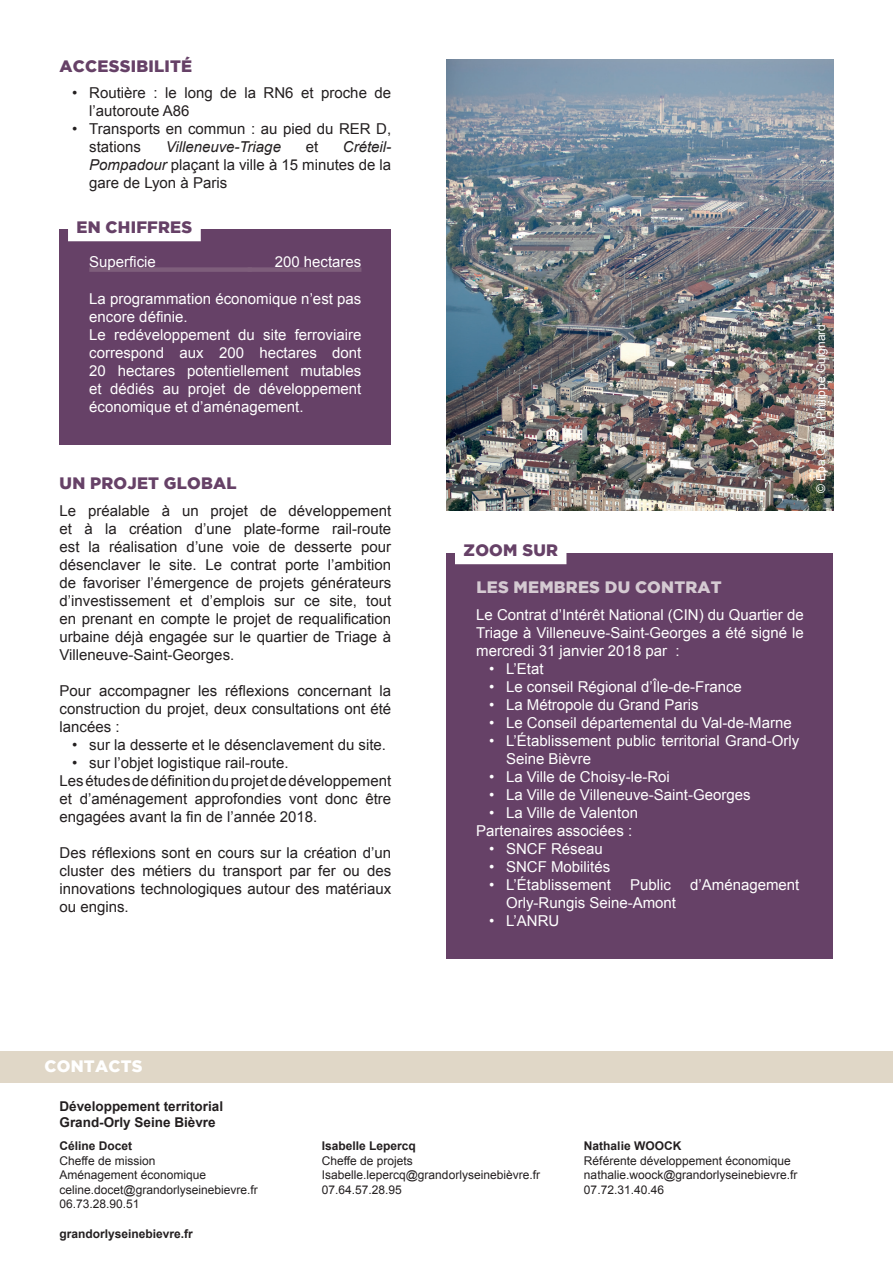
<style>
.page{position:relative;width:893px;height:1263px;background:#fff}
.page>*{position:absolute;margin:0;border:0;box-sizing:border-box;transform-origin:0 0}
.t1{font:900 16.5px "Gotham";letter-spacing:.015em;color:#664167}
.t2{font:900 16.5px "Gotham";letter-spacing:.015em;color:#d5cad2}
.t3{font:900 16.5px "Gotham";letter-spacing:.015em;color:#fff}
.t4{font:15px/18px "Arial";color:#231f20;text-align:justify}
.t5{font:15px/18px "Arial";color:#fff}
.t6{font:italic 15px "Arial";color:#231f20}
.t7{font:700 13.5px/16.2px "Arial";color:#231f20}
.t8{font:12px/14.4px "Arial";color:#231f20}
.t9{font:700 12px "Arial";color:#231f20}
.t10{font:12px "Arial";color:#fff}
.s1{font-style:italic}
</style>
<div class="page">
<div style="left:0;top:1051px;width:893px;height:32px;background:#e0d7c7"></div>
<div style="left:446px;top:553px;width:387px;height:65px;background:#664167"></div>
<div style="left:455px;top:537px;width:111px;height:27px;background:#fff"></div>
<div style="left:446px;top:609px;width:387px;height:80px;background:#664167"></div>
<div style="left:446px;top:681px;width:387px;height:44px;background:#664167"></div>
<div style="left:446px;top:717px;width:387px;height:44px;background:#664167"></div>
<div style="left:446px;top:735px;width:387px;height:62px;background:#664167"></div>
<div style="left:446px;top:789px;width:387px;height:44px;background:#664167"></div>
<div style="left:446px;top:825px;width:387px;height:44px;background:#664167"></div>
<div style="left:446px;top:861px;width:387px;height:44px;background:#664167"></div>
<div style="left:446px;top:879px;width:387px;height:62px;background:#664167"></div>
<div style="left:446px;top:915px;width:387px;height:44px;background:#664167"></div>
<div style="left:60px;top:230px;width:331px;height:66px;background:#664167"></div>
<div style="left:68px;top:214px;width:133px;height:27px;background:#fff"></div>
<div style="left:60px;top:293px;width:331px;height:62px;background:#664167"></div>
<div style="left:60px;top:329px;width:331px;height:116px;background:#664167"></div>
<div style="left:89px;top:267px;width:163px;height:5px;background:#7e5e7b"></div>
<div style="left:248px;top:267px;width:113px;height:5px;background:#7e5e7b"></div>
<img style="left:446px;top:60px;width:387px;height:450px">
<p class="t1" style="left:60px;top:56px;width:134px">ACCESSIBILITÉ</p>
<p class="t4" style="left:89px;top:84px;width:303px;text-indent:-17px">• Routière : le long de la RN6 et proche de l’autoroute A86</p>
<p class="t4" style="left:89px;top:120px;width:303px;text-indent:-17px">• Transports en commun : au pied du RER D, stations</p>
<p class="t4" style="left:89px;top:138px;width:303px;text-indent:254px"><span class="s1">Créteil-Pompadour</span> plaçant la ville à 15 minutes de la gare de Lyon à Paris</p>
<p class="t1" style="left:77px;top:218px;width:117px">EN CHIFFRES</p>
<p class="t5" style="left:89px;top:253px;width:68px">Superficie</p>
<p class="t5" style="left:275px;top:253px;width:88px">200 hectares</p>
<p class="t5" style="left:89px;top:290px;width:274px">La programmation économique n’est pas encore définie.<br>Le redéveloppement du site ferroviaire correspond aux 200 hectares dont 20 hectares potentiellement mutables et dédiés au projet de développement économique et d’aménagement.</p>
<p class="t6" style="left:166px;top:137px;width:117px">Villeneuve-Triage</p>
<p class="t4" style="left:306px;top:138px;width:14px">et</p>
<p class="t1" style="left:60px;top:474px;width:179px">UN PROJET GLOBAL</p>
<p class="t4" style="left:60px;top:502px;width:333px">Le préalable à un projet de développement et à la création d’une plate-forme rail-route est la réalisation d’une voie de desserte pour désenclaver le site. Le contrat porte l’ambition de favoriser l’émergence de projets générateurs d’investissement et d’emplois sur ce site, tout en prenant en compte le projet de requalification urbaine déjà engagée sur le quartier de Triage à Villeneuve-Saint-Georges.</p>
<p class="t4" style="left:60px;top:682px;width:333px">Pour accompagner les réflexions concernant la construction du projet, deux consultations ont été lancées :</p>
<p class="t4" style="left:72px;top:736px;width:315px">• sur la desserte et le désenclavement du site.</p>
<p class="t4" style="left:60px;top:754px;width:333px;text-align:left;text-indent:13px">• sur l’objet logistique rail-route.<br>Les études de définition du projet de développement et d’aménagement approfondies vont donc être engagées avant la fin de l’année 2018.</p>
<p class="t4" style="left:60px;top:844px;width:333px">Des réflexions sont en cours sur la création d’un cluster des métiers du transport par fer ou des innovations technologiques autour des matériaux ou engins.</p>
<p class="t10" style="left:813px;top:493px;width:170px;rotate:-90deg">© Epa Orsa - Philippe Guignard</p>
<p class="t1" style="left:464px;top:541px;width:96px">ZOOM SUR</p>
<p class="t2" style="left:476px;top:578px;width:247px">LES MEMBRES DU CONTRAT</p>
<p class="t5" style="left:476px;top:606px;width:329px;text-align:justify">Le Contrat d’Intérêt National (CIN) du Quartier de Triage à Villeneuve-Saint-Georges a été signé le mercredi 31 janvier 2018 par :</p>
<p class="t5" style="left:489px;top:660px;width:56px">• L’Etat</p>
<p class="t5" style="left:489px;top:678px;width:254px">• Le conseil Régional d’Île-de-France</p>
<p class="t5" style="left:489px;top:696px;width:211px">• La Métropole du Grand Paris</p>
<p class="t5" style="left:489px;top:714px;width:304px">• Le Conseil départemental du Val-de-Marne</p>
<p class="t5" style="left:506px;top:732px;width:295px;text-indent:-17px">• L’Établissement public territorial Grand-Orly<br>Seine Bièvre</p>
<p class="t5" style="left:489px;top:768px;width:182px">• La Ville de Choisy-le-Roi</p>
<p class="t5" style="left:489px;top:786px;width:263px">• La Ville de Villeneuve-Saint-Georges</p>
<p class="t5" style="left:476px;top:804px;width:163px;text-indent:13px">• La Ville de Valenton<br>Partenaires associées :</p>
<p class="t5" style="left:489px;top:840px;width:115px">• SNCF Réseau</p>
<p class="t5" style="left:489px;top:858px;width:123px">• SNCF Mobilités</p>
<p class="t5" style="left:489px;top:876px;width:124px">• L’Établissement</p>
<p class="t5" style="left:630px;top:876px;width:42px">Public</p>
<p class="t5" style="left:690px;top:876px;width:111px">d’Aménagement</p>
<p class="t5" style="left:506px;top:894px;width:172px">Orly-Rungis Seine-Amont</p>
<p class="t5" style="left:489px;top:912px;width:72px">• L’ANRU</p>
<p class="t3" style="left:45px;top:1056px;width:100px">CONTACTS</p>
<p class="t7" style="left:60px;top:1099px;width:165px">Développement territorial<br>Grand-Orly Seine Bièvre</p>
<p class="t9" style="left:60px;top:1138px;width:74px">Céline Docet</p>
<p class="t8" style="left:60px;top:1153px;width:200px">Cheffe de mission<br>Aménagement économique celine.docet@grandorlyseinebievre.fr<br>06.73.28.90.51</p>
<p class="t9" style="left:60px;top:1225px;width:135px">grandorlyseinebievre.fr</p>
<p class="t9" style="left:322px;top:1138px;width:96px">Isabelle Lepercq</p>
<p class="t8" style="left:322px;top:1153px;width:220px">Cheffe de projets<br>Isabelle.lepercq@grandorlyseinebièvre.fr<br>07.64.57.28.95</p>
<p class="t9" style="left:584px;top:1138px;width:99px">Nathalie WOOCK</p>
<p class="t8" style="left:584px;top:1153px;width:215px">Référente développement économique nathalie.woock@grandorlyseinebievre.fr<br>07.72.31.40.46</p>
</div>
